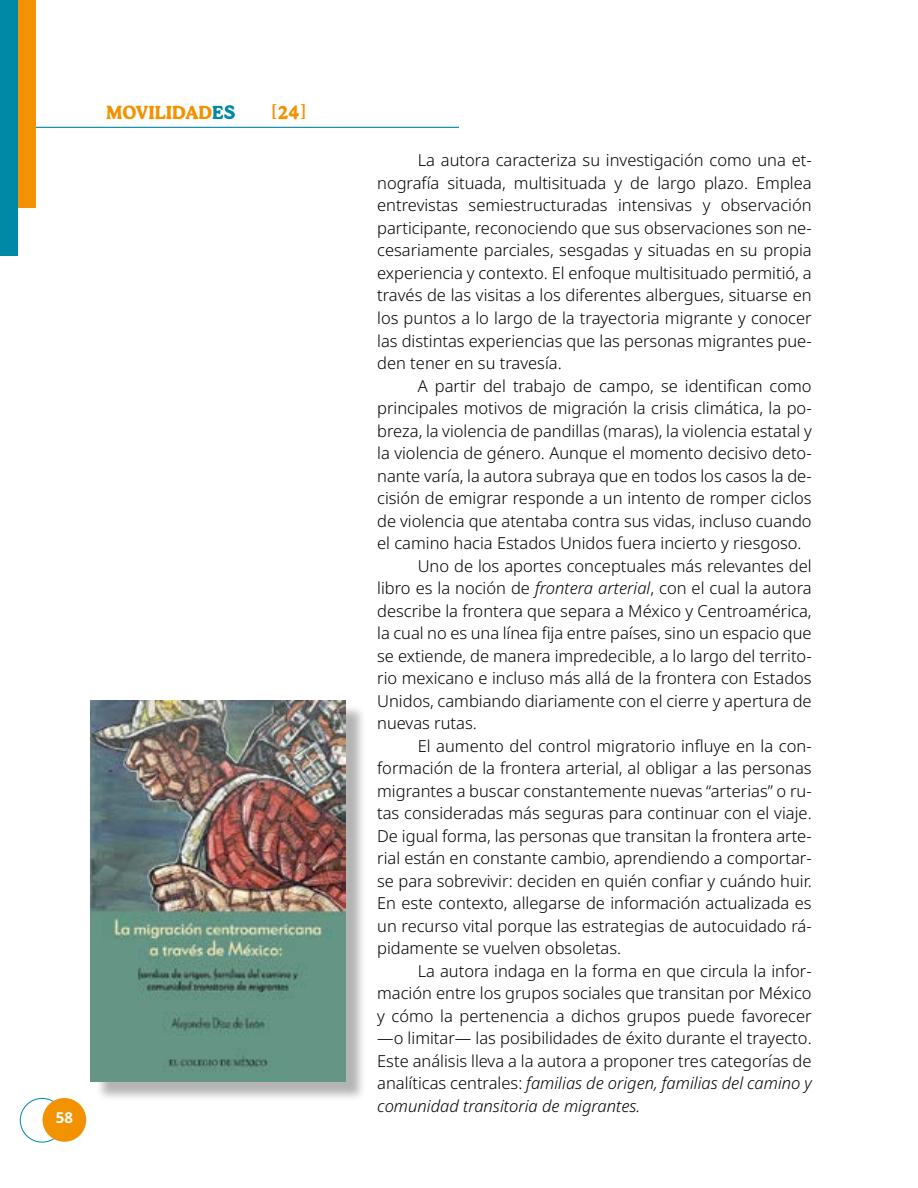
<style>
.page{position:relative;width:918px;height:1188px;background:#fff}
.page>*{position:absolute;margin:0;border:0;box-sizing:border-box;transform-origin:0 0}
.t1{font:700 18px "Patria";color:#f39200}
.t2{font:300 18px "Patria";color:#f39200}
.t3{font:300 16.5px/22.5px "Noto Sans";color:#000;text-align:justify}
.t4{font:italic 300 16.5px "Noto Sans";color:#000}
.t5{font:700 15px "Noto Sans";color:#fff}
.s1{color:#0088a7}
.s2{font-weight:700;font-size:19.5px}
.s3{font-style:italic}
.s4{font-style:normal}
</style>
<div class="page">
<div style="left:20px;top:1098px;width:44px;height:45px;border:1px solid #0088a7;border-radius:50%"></div>
<div style="left:43px;top:1098px;width:43px;height:44px;background:#f39200;border-radius:50%"></div>
<hr style="left:0;top:127px;width:459px;height:1px;background:#0088a7">
<div style="left:0;top:0;width:18px;height:256px;background:#0088a7"></div>
<div style="left:18px;top:0;width:18px;height:208px;background:#f39200"></div>
<div style="left:95px;top:705px;width:272px;height:397px;background:#000;opacity:.3"></div>
<img style="left:91px;top:701px;width:255px;height:381px">
<p class="t1" style="left:106px;top:101px;width:131px">MOVILIDAD<span class="s1">ES</span></p>
<p class="t2" style="left:272px;top:103px;width:36px">[<span class="s2">24</span>]</p>
<p class="t5" style="left:56px;top:1107px;width:19px">58</p>
<p class="t3" style="left:377px;top:150px;width:436px;text-indent:41px">La autora caracteriza su investigación como una et&shy;nografía situada, multisituada y de largo plazo. Emplea entrevistas semiestructuradas intensivas y observación participante, reconociendo que sus observaciones son ne&shy;cesariamente parciales, sesgadas y situadas en su propia experiencia y contexto. El enfoque multisituado permitió, a través de las visitas a los diferentes albergues, situarse en los puntos a lo largo de la trayectoria migrante y conocer las distintas experiencias que las personas migrantes pue&shy;den tener en su travesía.</p>
<p class="t3" style="left:418px;top:375px;width:395px">A partir del trabajo de campo, se identifican como</p>
<p class="t3" style="left:377px;top:397px;width:436px">principales motivos de migración la crisis climática, la po-</p>
<p class="t3" style="left:377px;top:420px;width:436px">breza, la violencia de pandillas (maras), la violencia estatal y</p>
<p class="t3" style="left:377px;top:442px;width:436px">la violencia de género. Aunque el momento decisivo deto-</p>
<p class="t3" style="left:377px;top:465px;width:436px">nante varía, la autora subraya que en todos los casos la de-</p>
<p class="t3" style="left:377px;top:487px;width:436px">cisión de emigrar responde a un intento de romper ciclos</p>
<p class="t3" style="left:377px;top:510px;width:436px">de violencia que atentaba contra sus vidas, incluso cuando</p>
<p class="t3" style="left:377px;top:532px;width:426px">el camino hacia Estados Unidos fuera incierto y riesgoso.</p>
<p class="t3" style="left:418px;top:555px;width:396px">Uno de los aportes conceptuales más relevantes del</p>
<p class="t3" style="left:377px;top:577px;width:436px">libro es la noción de <span class="s3">frontera arterial</span>, con el cual la autora</p>
<p class="t3" style="left:377px;top:600px;width:436px">describe la frontera que separa a México y Centroamérica,</p>
<p class="t3" style="left:377px;top:622px;width:436px">la cual no es una línea fija entre países, sino un espacio que</p>
<p class="t3" style="left:377px;top:645px;width:436px">se extiende, de manera impredecible, a lo largo del territo-</p>
<p class="t3" style="left:377px;top:667px;width:436px">rio mexicano e incluso más allá de la frontera con Estados</p>
<p class="t3" style="left:377px;top:690px;width:436px">Unidos, cambiando diariamente con el cierre y apertura de</p>
<p class="t3" style="left:377px;top:712px;width:101px">nuevas rutas.</p>
<p class="t3" style="left:418px;top:735px;width:395px">El aumento del control migratorio influye en la con-</p>
<p class="t3" style="left:377px;top:757px;width:436px">formación de la frontera arterial, al obligar a las personas</p>
<p class="t3" style="left:377px;top:780px;width:436px">migrantes a buscar constantemente nuevas “arterias” o ru-</p>
<p class="t3" style="left:377px;top:802px;width:436px">tas consideradas más seguras para continuar con el viaje.</p>
<p class="t3" style="left:377px;top:825px;width:436px">De igual forma, las personas que transitan la frontera arte-</p>
<p class="t3" style="left:377px;top:847px;width:436px">rial están en constante cambio, aprendiendo a comportar-</p>
<p class="t3" style="left:377px;top:870px;width:436px">se para sobrevivir: deciden en quién confiar y cuándo huir.</p>
<p class="t3" style="left:377px;top:892px;width:436px">En este contexto, allegarse de información actualizada es</p>
<p class="t3" style="left:377px;top:915px;width:436px">un recurso vital porque las estrategias de autocuidado rá-</p>
<p class="t3" style="left:377px;top:937px;width:246px">pidamente se vuelven obsoletas.</p>
<p class="t3" style="left:418px;top:960px;width:396px">La autora indaga en la forma en que circula la infor-</p>
<p class="t3" style="left:377px;top:982px;width:436px">mación entre los grupos sociales que transitan por México</p>
<p class="t3" style="left:377px;top:1005px;width:436px">y cómo la pertenencia a dichos grupos puede favorecer</p>
<p class="t3" style="left:377px;top:1027px;width:436px">—o limitar— las posibilidades de éxito durante el trayecto.</p>
<p class="t3" style="left:377px;top:1050px;width:436px">Este análisis lleva a la autora a proponer tres categorías de</p>
<p class="t4" style="left:377px;top:1072px;width:436px"><span class="s4">analíticas centrales:</span> familias de origen, familias del camino y</p>
<p class="t4" style="left:377px;top:1094px;width:265px">comunidad transitoria de migrantes.</p>
</div>
